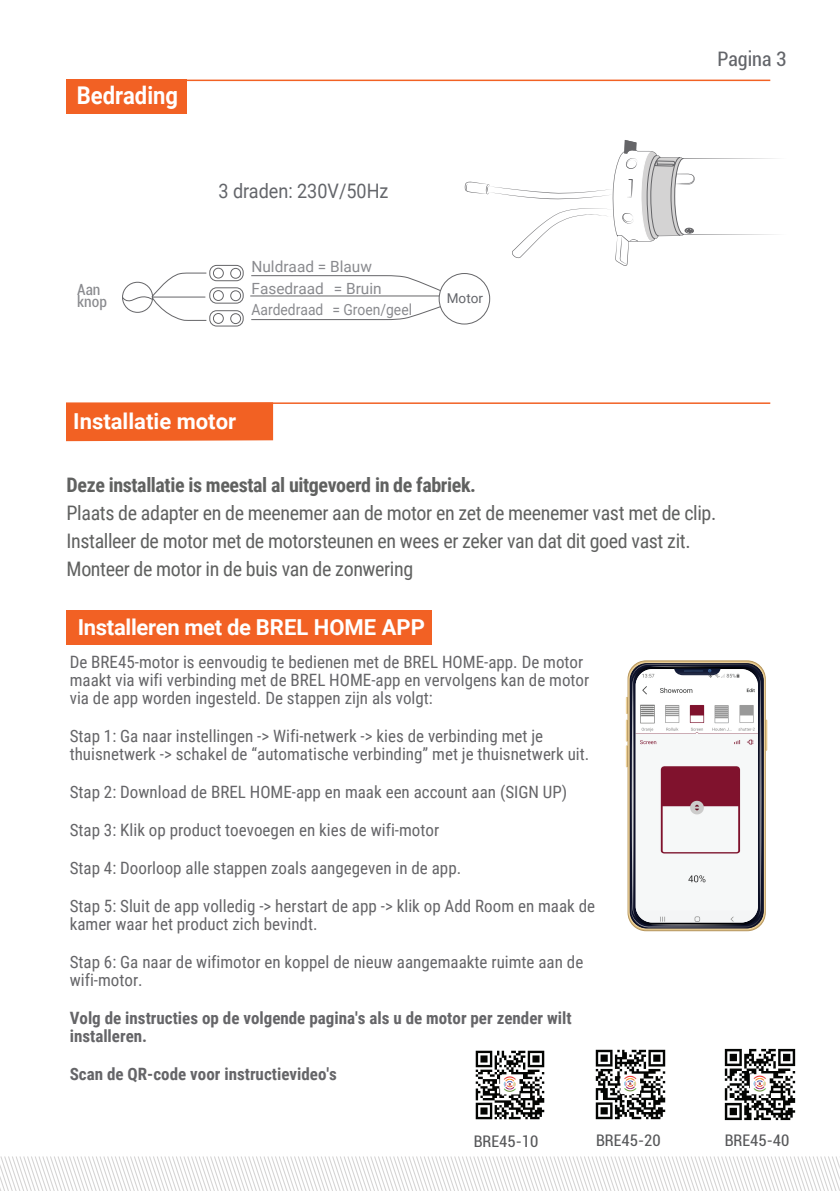
<style>
.page{position:relative;width:840px;height:1191px;background:#fff}
.page>*{position:absolute;margin:0;border:0;box-sizing:border-box;transform-origin:0 0}
.t1{font:700 24.4px "Roboto";color:#fff;scale:.9 1}
.t2{font:700 22px "Roboto";color:#fff}
.t3{font:20px/28px "Roboto Condensed";letter-spacing:-.02em;color:#606160}
.t4{font:700 20px "Roboto Condensed";letter-spacing:-.02em;color:#606160}
.t5{font:20px "Roboto";color:#63656a;scale:.9 1}
.t6{font:condensed 20px "Roboto";color:#63656a}
.t7{font:17px/18px "Roboto Condensed";color:#656568}
.t8{font:700 17px/18px "Roboto Condensed";color:#656568}
.t9{font:condensed 16px "Roboto";color:#57585a}
.t10{font:15.4px/21.6px "Roboto";color:#898a8e}
.t11{font:condensed 15.4px/12.8px "Roboto";color:#898a8e}
.t12{font:13.6px "Roboto";color:#63656a}
</style>
<div class="page">
<div style="left:66px;top:80px;width:120px;height:34px;background:#f26124"></div>
<hr style="left:68px;top:80px;width:701px;height:1px;background:#f26124">
<div style="left:66px;top:610px;width:366px;height:35px;background:#f26124"></div>
<div style="left:66px;top:404px;width:207px;height:37px;background:#f26123"></div>
<svg style="left:0;top:1156px;width:839px;height:35px"></svg>
<hr style="left:66px;top:402px;width:703px;height:2px;background:#f26124">
<svg style="left:464px;top:140px;width:312px;height:126px"></svg>
<div style="left:438px;top:273px;width:52px;height:51px;border:1px solid #656568;border-radius:50%"></div>
<hr style="left:250px;top:296px;width:189px;height:1px;background:#656568">
<svg style="left:251px;top:275px;width:190px;height:16px"></svg>
<svg style="left:251px;top:306px;width:190px;height:14px"></svg>
<div style="left:209px;top:265px;width:34px;height:16px;border:1px solid #656568;border-radius:7px"></div>
<div style="left:230px;top:268px;width:11px;height:11px;border:1px solid #656568;border-radius:50%"></div>
<div style="left:213px;top:268px;width:10px;height:10px;border:1px solid #656568;border-radius:50%"></div>
<div style="left:209px;top:287px;width:34px;height:16px;border:1px solid #656568;border-radius:7px"></div>
<div style="left:230px;top:290px;width:11px;height:11px;border:1px solid #656568;border-radius:50%"></div>
<div style="left:213px;top:290px;width:10px;height:11px;border:1px solid #656568;border-radius:50%"></div>
<div style="left:209px;top:310px;width:34px;height:16px;border:1px solid #656568;border-radius:7px"></div>
<div style="left:230px;top:313px;width:11px;height:11px;border:1px solid #656568;border-radius:50%"></div>
<div style="left:213px;top:313px;width:10px;height:11px;border:1px solid #656568;border-radius:50%"></div>
<svg style="left:122px;top:272px;width:85px;height:49px"></svg>
<hr style="left:765px;top:720px;width:2px;height:30px;background:#efd49d">
<svg style="left:625px;top:663px;width:141px;height:264px"></svg>
<img style="left:666px;top:891px;width:63px;height:7px">
<img style="left:475px;top:1050px;width:70px;height:70px">
<img style="left:595px;top:1049px;width:71px;height:71px">
<img style="left:724px;top:1048px;width:72px;height:73px">
<h1 class="t1" style="left:77px;top:78px;width:114px">Bedrading</h1>
<p class="t11" style="left:77px;top:282px;width:31px">Aan knop</p>
<p class="t5" style="left:218px;top:177px;width:190px">3 draden: 230V/50Hz</p>
<p class="t10" style="left:251px;top:255px;width:162px">Nuldraad = Blauw<br>Fasedraad = Bruin<br>Aardedraad = Groen/geel</p>
<p class="t12" style="left:446px;top:288px;width:38px">Motor</p>
<p class="t2" style="left:73px;top:406px;width:164px">Installatie motor</p>
<p class="t6" style="left:717px;top:45px;width:70px">Pagina 3</p>
<p class="t4" style="left:67px;top:470px;width:410px">Deze installatie is meestal al uitgevoerd in de fabriek.</p>
<p class="t3" style="left:67px;top:498px;width:650px">Plaats de adapter en de meenemer aan de motor en zet de meenemer vast met de clip.<br>Installeer de motor met de motorsteunen en wees er zeker van dat dit goed vast zit.<br>Monteer de motor in de buis van de zonwering</p>
<p class="t2" style="left:78px;top:612px;width:348px">Installeren met de BREL HOME APP</p>
<p class="t7" style="left:70px;top:652px;width:521px">De BRE45-motor is eenvoudig te bedienen met de BREL HOME-app. De motor maakt via wifi verbinding met de BREL HOME-app en vervolgens kan de motor via de app worden ingesteld. De stappen zijn als volgt:</p>
<p class="t7" style="left:70px;top:726px;width:521px">Stap 1: Ga naar instellingen -&gt; Wifi-netwerk -&gt; kies de verbinding met je thuisnetwerk -&gt; schakel de “automatische verbinding” met je thuisnetwerk uit.</p>
<p class="t7" style="left:70px;top:782px;width:499px">Stap 2: Download de BREL HOME-app en maak een account aan (SIGN UP)</p>
<p class="t7" style="left:70px;top:820px;width:371px">Stap 3: Klik op product toevoegen en kies de wifi-motor</p>
<p class="t7" style="left:70px;top:858px;width:393px">Stap 4: Doorloop alle stappen zoals aangegeven in de app.</p>
<p class="t7" style="left:70px;top:896px;width:526px">Stap 5: Sluit de app volledig -&gt; herstart de app -&gt; klik op Add Room en maak de kamer waar het product zich bevindt.</p>
<p class="t7" style="left:70px;top:952px;width:515px">Stap 6: Ga naar de wifimotor en koppel de nieuw aangemaakte ruimte aan de wifi-motor.</p>
<p class="t8" style="left:70px;top:1008px;width:503px">Volg de instructies op de volgende pagina's als u de motor per zender wilt installeren.</p>
<p class="t8" style="left:70px;top:1064px;width:268px">Scan de QR-code voor instructievideo's</p>
<p class="t9" style="left:473px;top:1130px;width:66px">BRE45-10</p>
<p class="t9" style="left:595px;top:1129px;width:66px">BRE45-20</p>
<p class="t9" style="left:724px;top:1129px;width:66px">BRE45-40</p>
</div>
